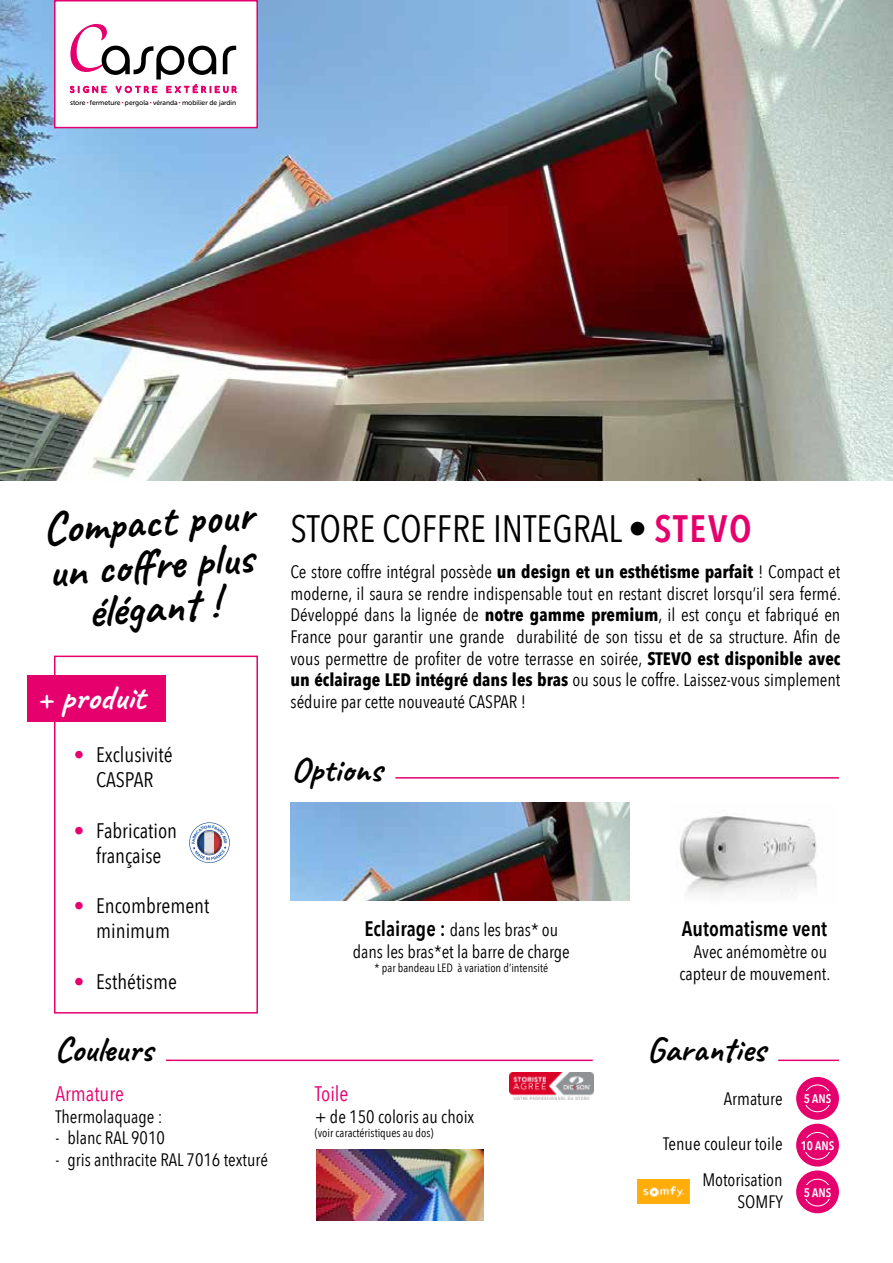
<style>
.page{position:relative;width:893px;height:1263px;background:#fff}
.page>*{position:absolute;margin:0;border:0;box-sizing:border-box;transform-origin:0 0}
.t1{font:700 45.6px/42.9px "Caveat";color:#000;text-align:center}
.t2{font:38.1px "Avenir Next Condensed";color:#000}
.t3{font:700 35.1px "Caveat";color:#000}
.t4{font:700 35.1px "Caveat";color:#fff}
.t5{font:21px/25.2px "Avenir Next Condensed";color:#000;text-align:center}
.t6{font:600 21px "Avenir Next Condensed";color:#000}
.t7{font:21px "Avenir Next Condensed";color:#e6006d}
.t8{font:18px/21.6px "Avenir Next Condensed";color:#000;text-align:right}
.t9{font:600 12.45px "Avenir Next Condensed";color:#fff}
.t10{font:12px "Avenir Next Condensed";color:#000}
.t11{font:6.9px "Museo Sans Rounded 500";color:#000}
.t12{font:900 3.9px "Avenir";color:#2256a1}
.s1{font-size:4.65px;color:#e6006d}
.s2{color:#e6006d}
.s3{font-weight:600;color:#e6006d}
.s4{font-weight:700}
.s5{font-weight:600;font-size:21px}
</style>
<div class="page">
<img style="left:0;top:0;width:893px;height:480px">
<div style="left:55px;top:1px;width:202px;height:127px;background:#fff"></div>
<div style="left:54px;top:0;width:204px;height:128px;border:2px solid #e6006d"></div>
<svg style="left:70px;top:24px;width:166px;height:69px"></svg>
<hr style="left:395px;top:777px;width:444px;height:2px;background:#e6006d">
<div style="left:54px;top:656px;width:204px;height:357px;border:2px solid #e6006d"></div>
<div style="left:27px;top:675px;width:139px;height:47px;background:#e6006d"></div>
<svg style="left:189px;top:822px;width:41px;height:41px"></svg>
<svg style="left:190px;top:823px;width:39px;height:39px"></svg>
<img style="left:291px;top:803px;width:338px;height:97px">
<img style="left:679px;top:816px;width:138px;height:80px">
<hr style="left:166px;top:1059px;width:427px;height:2px;background:#e6006d">
<img style="left:317px;top:1149px;width:167px;height:72px">
<hr style="left:778px;top:1059px;width:61px;height:2px;background:#e6006d">
<svg style="left:796px;top:1077px;width:43px;height:43px"></svg>
<div style="left:804px;top:1085px;width:27px;height:27px;border:1px solid #fff;border-radius:50%"></div>
<div style="left:799px;top:1091px;width:37px;height:14px;background:#e6006d"></div>
<div style="left:796px;top:1124px;width:43px;height:42px;background:#e6006d;border-radius:50%"></div>
<div style="left:804px;top:1132px;width:27px;height:27px;border:1px solid #fff;border-radius:50%"></div>
<div style="left:798px;top:1138px;width:38px;height:14px;background:#e6006d"></div>
<svg style="left:796px;top:1170px;width:43px;height:43px"></svg>
<div style="left:804px;top:1179px;width:27px;height:27px;border:1px solid #fff;border-radius:50%"></div>
<div style="left:798px;top:1185px;width:38px;height:14px;background:#e6006d"></div>
<img style="left:509px;top:1073px;width:84px;height:27px">
<img style="left:637px;top:1179px;width:52px;height:24px">
<svg style="left:192px;top:825px;width:35px;height:35px"></svg>
<p class="t11" style="left:70px;top:99px;width:168px">store <span class="s1">•</span> fermeture <span class="s1">•</span> pergola <span class="s1">•</span> véranda <span class="s1">•</span> mobilier de jardin</p>
<h1 class="t1" style="left:41px;top:507px;width:213px;rotate:-4deg">Compact pour un coffre plus élégant !</h1>
<h3 class="t4" style="left:37px;top:676px;width:110px">+ produit</h3>
<p class="t5" style="left:74px;top:741px;width:101px"><span class="s2">•</span> Exclusivité<br>CASPAR</p>
<p class="t5" style="left:74px;top:817px;width:105px"><span class="s2">•</span> Fabrication française</p>
<p class="t5" style="left:96px;top:892px;width:115px;text-align:left;text-indent:-22px"><span class="s2">•</span> Encombrement minimum</p>
<p class="t5" style="left:74px;top:968px;width:105px"><span class="s2">•</span> Esthétisme</p>
<p class="t12" style="left:190px;top:844px;width:4px;rotate:-90deg">F</p>
<p class="t12" style="left:229px;top:841px;width:4px;rotate:90deg">E</p>
<h2 class="t2" style="left:291px;top:496px;width:463px">STORE COFFRE INTEGRAL • <span class="s3">STEVO</span></h2>
<p class="t8" style="left:291px;top:560px;width:552px;text-align:justify">Ce store coffre intégral possède <span class="s4">un design et un esthétisme parfait</span> ! Compact et moderne, il saura se rendre indispensable tout en restant discret lorsqu’il sera fermé.<br>Développé dans la lignée de <span class="s4">notre gamme premium</span>, il est conçu et fabriqué en France pour garantir une grande durabilité de son tissu et de sa structure. Afin de vous permettre de profiter de votre terrasse en soirée, <span class="s4">STEVO est disponible avec un éclairage LED intégré dans les bras</span> ou sous le coffre. Laissez-vous simplement séduire par cette nouveauté CASPAR !</p>
<h3 class="t3" style="left:291px;top:747px;width:92px">Options</h3>
<p class="t8" style="left:353px;top:918px;width:219px;text-align:center"><span class="s5">Eclairage :</span> dans les bras* ou dans les bras*et la barre de charge</p>
<p class="t10" style="left:375px;top:958px;width:175px">* par bandeau LED à variation d’intensité</p>
<p class="t6" style="left:682px;top:911px;width:147px">Automatisme vent</p>
<p class="t8" style="left:679px;top:940px;width:152px">Avec anémomètre ou capteur de mouvement.</p>
<h3 class="t3" style="left:54px;top:1027px;width:100px">Couleurs</h3>
<h3 class="t3" style="left:646px;top:1027px;width:121px">Garanties</h3>
<p class="t7" style="left:55px;top:1076px;width:70px">Armature</p>
<p class="t8" style="left:55px;top:1105px;width:109px">Thermolaquage :</p>
<p class="t8" style="left:55px;top:1126px;width:111px">- blanc RAL 9010</p>
<p class="t8" style="left:55px;top:1148px;width:214px">- gris anthracite RAL 7016 texturé</p>
<p class="t7" style="left:315px;top:1076px;width:35px">Toile</p>
<p class="t8" style="left:315px;top:1105px;width:161px">+ de 150 coloris au choix</p>
<p class="t10" style="left:315px;top:1123px;width:120px">(voir caractéristiques au dos)</p>
<p class="t8" style="left:724px;top:1087px;width:60px">Armature</p>
<p class="t8" style="left:663px;top:1125px;width:121px;line-height:36px">Tenue couleur toile<br>Motorisation</p>
<p class="t8" style="left:737px;top:1189px;width:47px">SOMFY</p>
<p class="t9" style="left:804px;top:1088px;width:29px">5 ANS</p>
<p class="t9" style="left:801px;top:1135px;width:35px">10 ANS</p>
<p class="t9" style="left:804px;top:1181px;width:29px">5 ANS</p>
</div>
